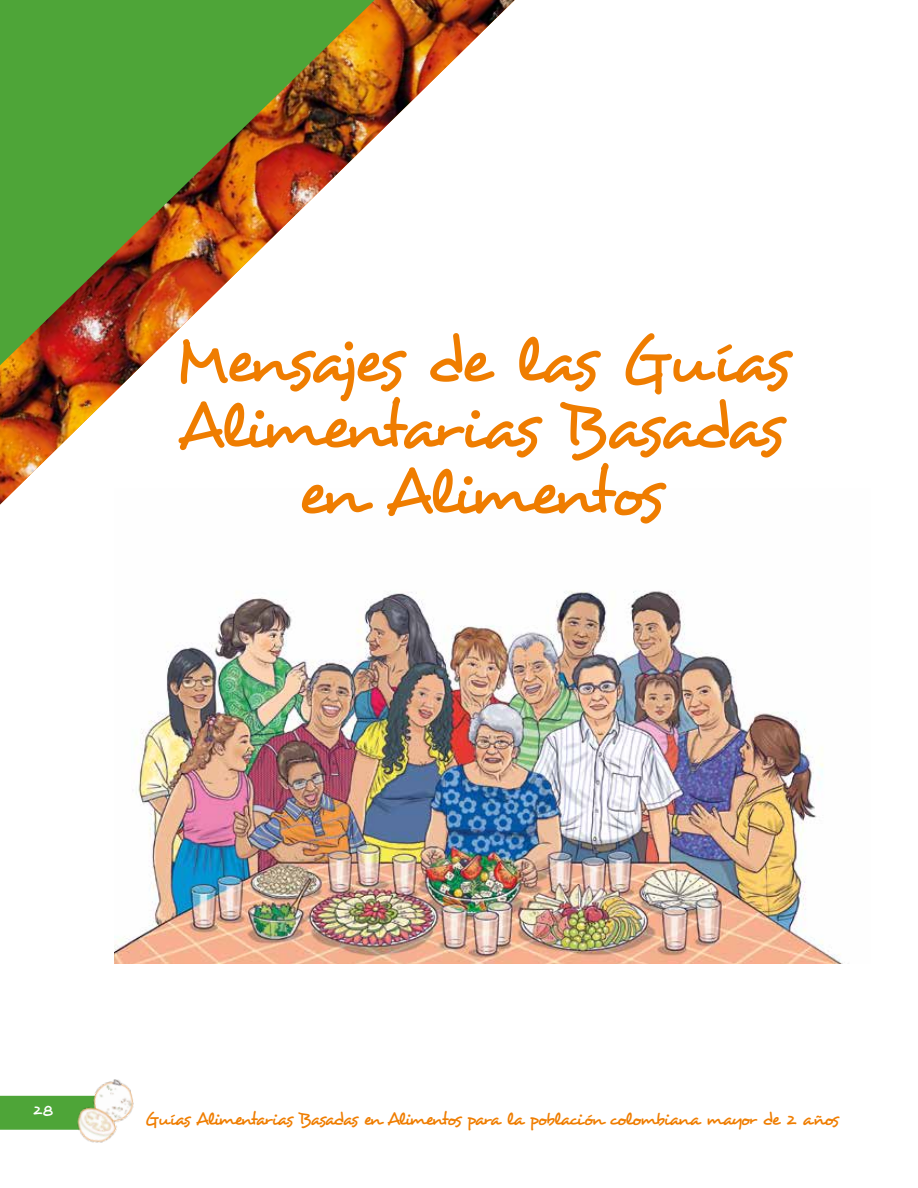
<style>
.page{position:relative;width:918px;height:1188px;background:#fff}
.page>*{position:absolute;margin:0;border:0;box-sizing:border-box;transform-origin:0 0}
.t1{font:66px/66px "Desyrel";letter-spacing:-.075em;color:#ef7d00;text-align:center}
.t2{font:18px "Desyrel";letter-spacing:-.095em;color:#ef7d00}
.t3{font:16.5px "Desyrel";color:#fff}
</style>
<div class="page">
<div style="left:0;top:1096px;width:98px;height:34px;background:#4ea538"></div>
<img style="left:66px;top:1079px;width:68px;height:64px">
<img style="left:114px;top:590px;width:727px;height:373px">
<img style="left:0;top:0;width:515px;height:505px">
<img style="left:0;top:0;width:375px;height:365px">
<h1 class="t1" style="left:174px;top:328px;width:617px">Mensajes de las Guías<br>Alimentarias Basadas en Alimentos</h1>
<p class="t3" style="left:33px;top:1099px;width:22px">28</p>
<p class="t2" style="left:145px;top:1108px;width:695px">Guías Alimentarias Basadas en Alimentos para la población colombiana mayor de 2 años</p>
</div>
